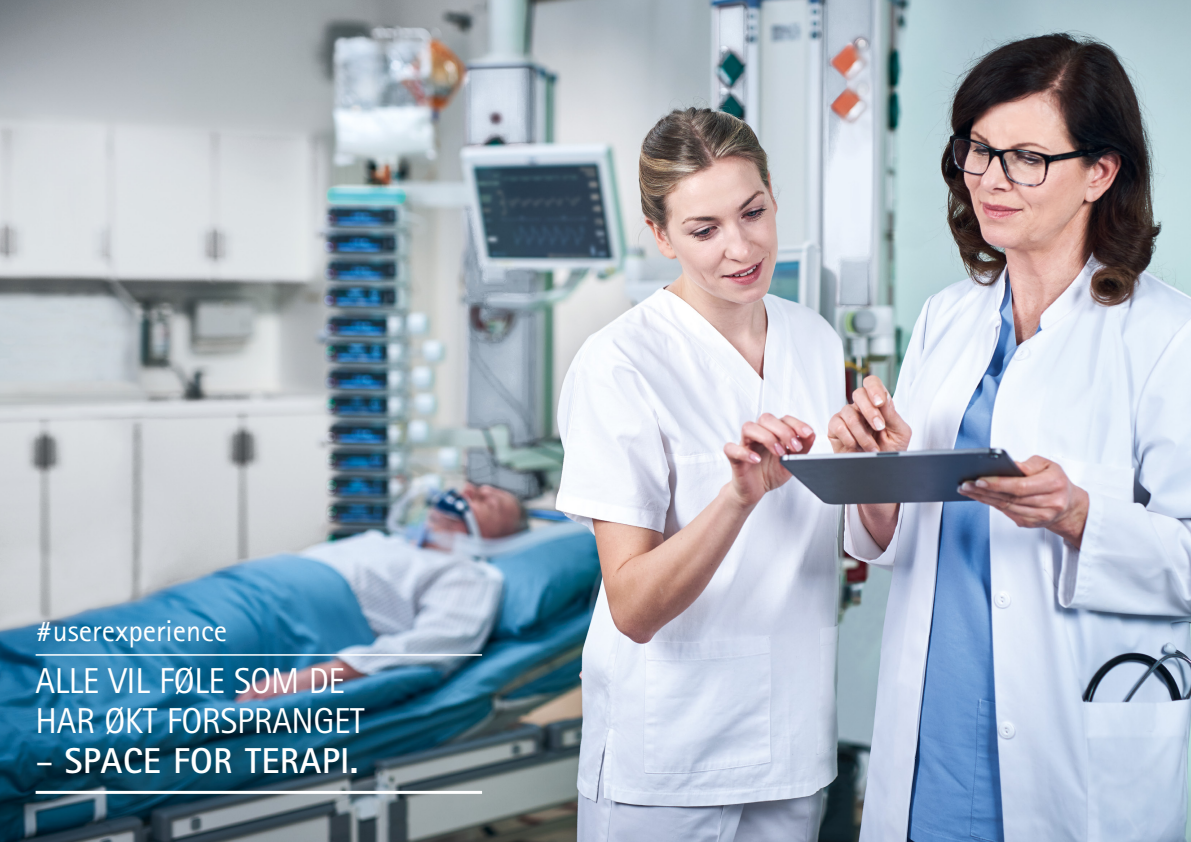
<style>
.page{position:relative;width:1191px;height:842px;background:#fff}
.page>*{position:absolute;margin:0;border:0;box-sizing:border-box;transform-origin:0 0}
.Headline{font:36px/40px "Rotis Sans Serif Pro";letter-spacing:-.01em;color:#fff}
.Headline-2{font:700 36px "Rotis Sans Serif Pro";letter-spacing:.01em;color:#fff}
.t1{font:30px "Rotis Sans Serif Pro";color:#fff}
.s1{font-weight:400}
</style>
<div class="page">
<img style="left:0;top:0;width:1191px;height:842px">
<hr style="left:36px;top:654px;width:446px;height:2px;background:#fff">
<hr style="left:36px;top:791px;width:446px;height:3px;background:#fff">
<p class="t1" style="left:36px;top:613px;width:193px">#userexperience</p>
<p class="Headline" style="left:36px;top:661px;width:330px">ALLE VIL FØLE SOM DE<br>HAR ØKT FORSPRANGET</p>
<p class="Headline-2" style="left:36px;top:738px;width:324px"><span class="s1">–</span> SPACE FOR TERAPI.</p>
</div>
